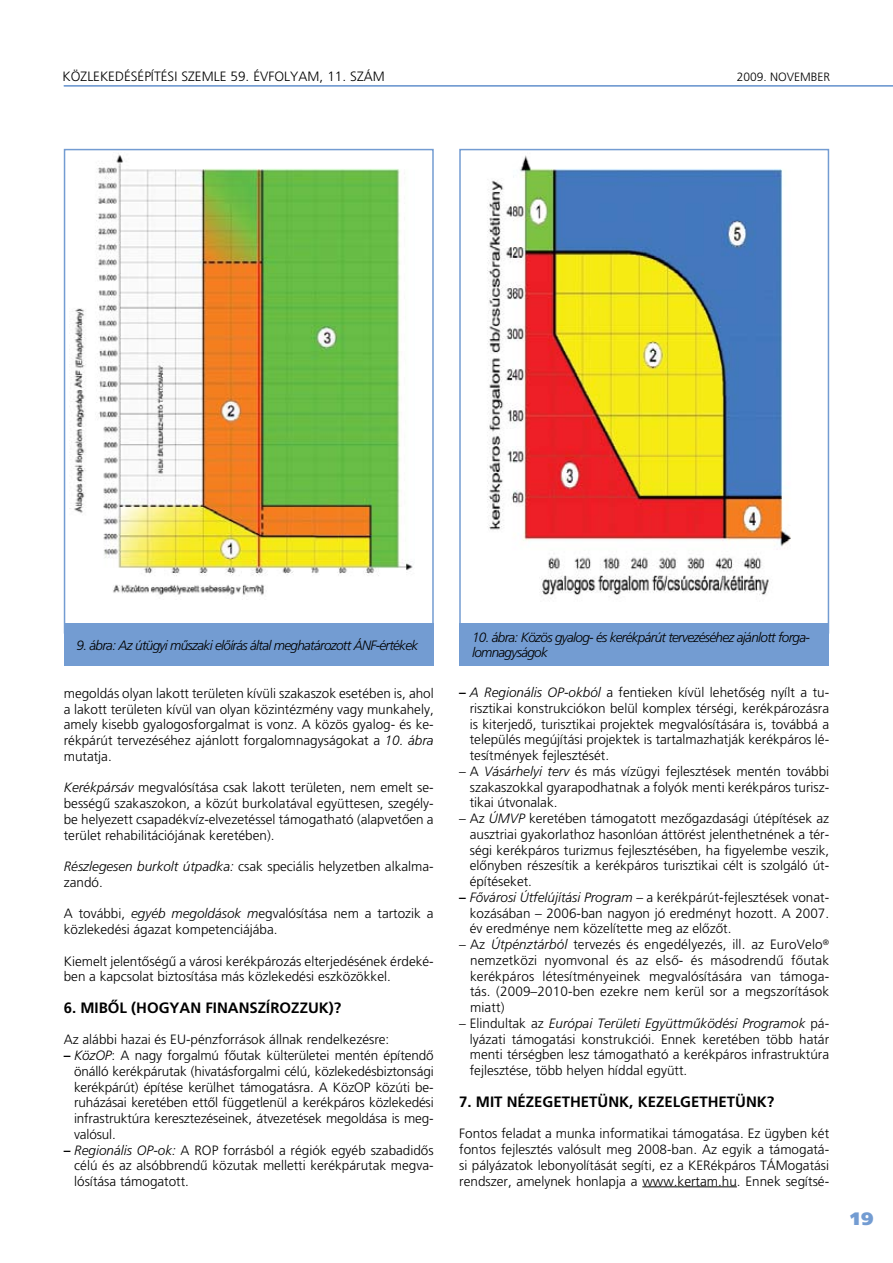
<style>
.page{position:relative;width:893px;height:1263px;background:#fff}
.page>*{position:absolute;margin:0;border:0;box-sizing:border-box;transform-origin:0 0}
.t1{font:900 18px "Frutiger H";color:#739cd2}
.t2{font:700 15px "Frutiger H";color:#000}
.t3{font:300 13.5px/15.8px "Frutiger H";color:#000;text-align:justify}
.t4{font:italic 300 13.5px/15px "Frutiger H";letter-spacing:-.05em;color:#000}
.t5{font:300 12px "Frutiger H";color:#000}
.s1{font-style:italic}
.s2{font-weight:700}
</style>
<div class="page">
<hr style="left:64px;top:85px;width:829px;height:2px;background:#739cd2">
<hr style="left:642px;top:1186px;width:95px;height:1px;background:#000">
<img style="left:69px;top:153px;width:344px;height:442px">
<div style="left:64px;top:149px;width:370px;height:485px;border:2px solid #739cd2"></div>
<div style="left:64px;top:623px;width:370px;height:43px;background:#739cd2"></div>
<img style="left:487px;top:155px;width:304px;height:440px">
<div style="left:459px;top:149px;width:370px;height:485px;border:2px solid #739cd2"></div>
<div style="left:459px;top:623px;width:370px;height:43px;background:#739cd2"></div>
<p class="t3" style="left:63px;top:69px;width:200px">KÖZLEKEDÉSÉPÍTÉSI SZEMLE 59. évfolyam</p>
<p class="t3" style="left:319px;top:69px;width:40px">, 11. szám</p>
<p class="t5" style="left:737px;top:70px;width:51px">2009. novem</p>
<p class="t5" style="left:811px;top:70px;width:21px">ber</p>
<p class="t4" style="left:77px;top:638px;width:343px">9. ábra: Az útügyi mûszaki elôírás által meghatározott ÁNF-értékek</p>
<p class="t4" style="left:472px;top:630px;width:339px">10. ábra: Közös gyalog- és kerékpárút tervezéséhez ajánlott forga&shy;lomnagyságok</p>
<p class="t3" style="left:64px;top:685px;width:371px">megoldás olyan lakott területen kívüli szakaszok esetében is, ahol a lakott területen kívül van olyan közintézmény vagy munkahely, amely kisebb gyalogosforgalmat is vonz. A közös gyalog- és ke&shy;rékpárút tervezéséhez ajánlott forgalomnagyságokat a <span class="s1">10. ábra </span>mutatja.</p>
<p class="t3" style="left:64px;top:780px;width:371px"><span class="s1">Kerékpársáv</span> megvalósítása csak lakott területen, nem emelt se&shy;bességû szakaszokon, a közút burkolatával együttesen, szegély&shy;be helyezett csapadékvíz-elvezetéssel támogatható (alapvetôen a terület rehabilitációjának keretében).</p>
<p class="t3" style="left:64px;top:858px;width:371px"><span class="s1">Részlegesen burkolt útpadka:</span> csak speciális helyzetben alkalma&shy;zandó.</p>
<p class="t3" style="left:64px;top:906px;width:371px">A további, <span class="s1">egyéb megoldások m</span>egvalósítása nem a tartozik a közlekedési ágazat kompetenciájába.</p>
<p class="t3" style="left:64px;top:953px;width:371px">Kiemelt jelentôségû a városi kerékpározás elterjedésének érdeké&shy;ben a kapcsolat biztosítása más közlekedési eszközökkel.</p>
<p class="t2" style="left:64px;top:999px;width:279px">6. MI BÔL (hogyan finanszírozzuk)?</p>
<p class="t3" style="left:64px;top:1032px;width:327px">Az alábbi hazai és EU-pénzforrások állnak rendelkezésre:</p>
<p class="t3" style="left:74px;top:1047px;width:361px;text-indent:-10px"><span class="s2">–</span> <span class="s1">KözOP</span>: A nagy forgalmú fôutak külterületei mentén építendô önálló kerékpárutak (hivatásforgalmi célú, közlekedésbiztonsági kerékpárút) építése kerülhet támogatásra. A KözOP közúti be&shy;ruházásai keretében ettôl függetlenül a kerékpáros közlekedési infrastruktúra keresztezéseinek, átvezetések megoldása is meg&shy;valósul.</p>
<p class="t3" style="left:74px;top:1142px;width:361px;text-indent:-11px"><span class="s2">–</span> <span class="s1">Regionális OP-ok:</span> A ROP forrásból a régiók egyéb szabadidôs célú és az alsóbbrendû közutak melletti kerékpárutak megva&shy;lósítása támogatott.</p>
<p class="t3" style="left:470px;top:685px;width:361px;text-indent:-11px"><span class="s2">–</span> <span class="s1">A Regionális OP-okból</span> a fentieken kívül lehetôség nyílt a tu&shy;risztikai konstrukciókon belül komplex térségi, kerékpározásra is kiterjedô, turisztikai projektek megvalósítására is, továbbá a település megújítási projektek is tartalmazhatják kerékpáros lé&shy;tesítmények fejlesztését.</p>
<p class="t3" style="left:470px;top:763px;width:361px;text-indent:-11px">– A <span class="s1">Vásárhelyi terv</span> és más vízügyi fejlesztések mentén további szakaszokkal gyarapodhatnak a folyók menti kerékpáros turisz&shy;tikai útvonalak.</p>
<p class="t3" style="left:470px;top:811px;width:361px;text-indent:-11px">– Az <span class="s1">ÚMVP</span> keretében támogatott mezôgazdasági útépítések az ausztriai gyakorlathoz hasonlóan áttörést jelenthetnének a tér&shy;ségi kerékpáros turizmus fejlesztésében, ha figyelembe veszik, elônyben részesítik a kerékpáros turisztikai célt is szolgáló út&shy;építéseket.</p>
<p class="t3" style="left:470px;top:889px;width:361px;text-indent:-11px"><span class="s2">–</span> <span class="s1">Fôvárosi Útfelújítási Program</span> – a kerékpárút-fejlesztések vonat&shy;kozásában – 2006-ban nagyon jó eredményt hozott. A 2007. év eredménye nem közelítette meg az elôzôt.</p>
<p class="t3" style="left:470px;top:937px;width:361px;text-indent:-11px">– Az <span class="s1">Útpénztárból</span> tervezés és engedélyezés, ill. az EuroVelo<sup>® </sup>nemzetközi nyomvonal és az elsô- és másodrendû fôutak kerékpáros létesítményeinek megvalósítására van támoga&shy;tás. (2009–2010-ben ezekre nem kerül sor a megszorítások miatt)</p>
<p class="t3" style="left:470px;top:1015px;width:361px;text-indent:-11px">– Elindultak az <span class="s1">Európai Területi Együttmûködési Programok</span> pá&shy;lyázati támogatási konstrukciói. Ennek keretében több határ menti térségben lesz támogatható a kerékpáros infrastruktúra fejlesztése, több helyen híddal együtt.</p>
<p class="t2" style="left:459px;top:1093px;width:27px">7. MIT</p>
<p class="t2" style="left:507px;top:1093px;width:11px">NÉZEGETHETÜNK</p>
<p class="t2" style="left:629px;top:1093px;width:19px">, KEZELGETHETÜNK</p>
<p class="t2" style="left:767px;top:1093px;width:9px">?</p>
<p class="t3" style="left:459px;top:1126px;width:371px">Fontos feladat a munka informatikai támogatása. Ez ügyben két fontos fejlesztés valósult meg 2008-ban. Az egyik a támogatá&shy;si pályázatok lebonyolítását segíti, ez a KERékpáros TÁMogatási rendszer, amelynek honlapja a www.kertam.hu. Ennek segítsé-</p>
<h1 class="t1" style="left:850px;top:1208px;width:13px">19</h1>
</div>
